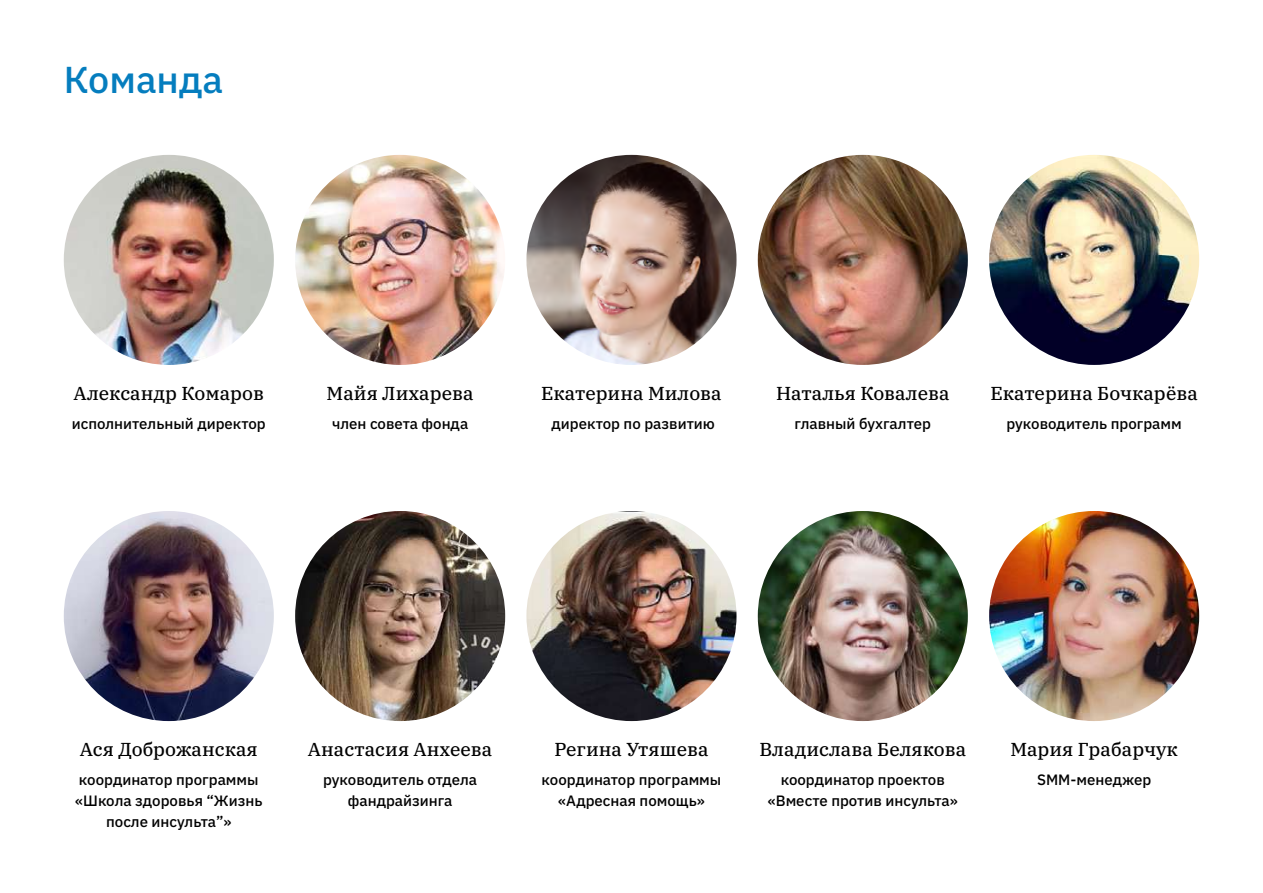
<style>
.page{position:relative;width:1263px;height:893px;background:#fff}
.page>*{position:absolute;margin:0;border:0;box-sizing:border-box;transform-origin:0 0}
.t1{font:500 37.5px "IBM Plex Sans";color:#057dbe}
.t2{font:18.75px "IBM Plex Serif Text";color:#000}
.t3{font:500 15px/21px "IBM Plex Sans";color:#000;text-align:center}
</style>
<div class="page">
<img style="left:526px;top:155px;width:210px;height:210px;border-radius:105px">
<img style="left:989px;top:511px;width:210px;height:210px;border-radius:105px">
<img style="left:64px;top:155px;width:210px;height:210px;border-radius:105px">
<img style="left:526px;top:511px;width:210px;height:210px;border-radius:105px">
<img style="left:295px;top:155px;width:210px;height:210px;border-radius:105px">
<img style="left:295px;top:511px;width:210px;height:210px;border-radius:105px">
<img style="left:64px;top:511px;width:210px;height:210px;border-radius:105px">
<img style="left:758px;top:511px;width:210px;height:210px;border-radius:105px">
<img style="left:758px;top:155px;width:210px;height:210px;border-radius:105px">
<img style="left:989px;top:155px;width:210px;height:210px;border-radius:105px">
<h1 class="t1" style="left:64px;top:51px;width:161px">Команда</h1>
<p class="t2" style="left:74px;top:378px;width:192px">Александр Комаров</p>
<p class="t3" style="left:72px;top:412px;width:196px">исполнительный директор</p>
<p class="t2" style="left:327px;top:378px;width:148px">Майя Лихарева</p>
<p class="t3" style="left:332px;top:412px;width:138px">член совета фонда</p>
<p class="t2" style="left:541px;top:378px;width:182px">Екатерина Милова</p>
<p class="t3" style="left:552px;top:412px;width:165px">директор по развитию</p>
<p class="t2" style="left:776px;top:378px;width:175px">Наталья Ковалева</p>
<p class="t3" style="left:795px;top:412px;width:138px">главный бухгалтер</p>
<p class="t2" style="left:990px;top:378px;width:209px">Екатерина Бочкарёва</p>
<p class="t3" style="left:1006px;top:412px;width:177px">руководитель программ</p>
<p class="t2" style="left:80px;top:735px;width:180px">Ася Доброжанская</p>
<p class="t3" style="left:75px;top:768px;width:189px">координатор программы «Школа здоровья “Жизнь после инсульта”»</p>
<p class="t2" style="left:308px;top:735px;width:186px">Анастасия Анхеева</p>
<p class="t3" style="left:323px;top:768px;width:156px">руководитель отдела фандрайзинга</p>
<p class="t2" style="left:554px;top:735px;width:156px">Регина Утяшева</p>
<p class="t3" style="left:542px;top:768px;width:181px">координатор программы «Адресная помощь»</p>
<p class="t2" style="left:759px;top:735px;width:208px">Владислава Белякова</p>
<p class="t3" style="left:768px;top:768px;width:192px">координатор проектов «Вместе против инсульта»</p>
<p class="t2" style="left:1010px;top:735px;width:169px">Мария Грабарчук</p>
<p class="t3" style="left:1037px;top:768px;width:116px">SMM-менеджер</p>
</div>
